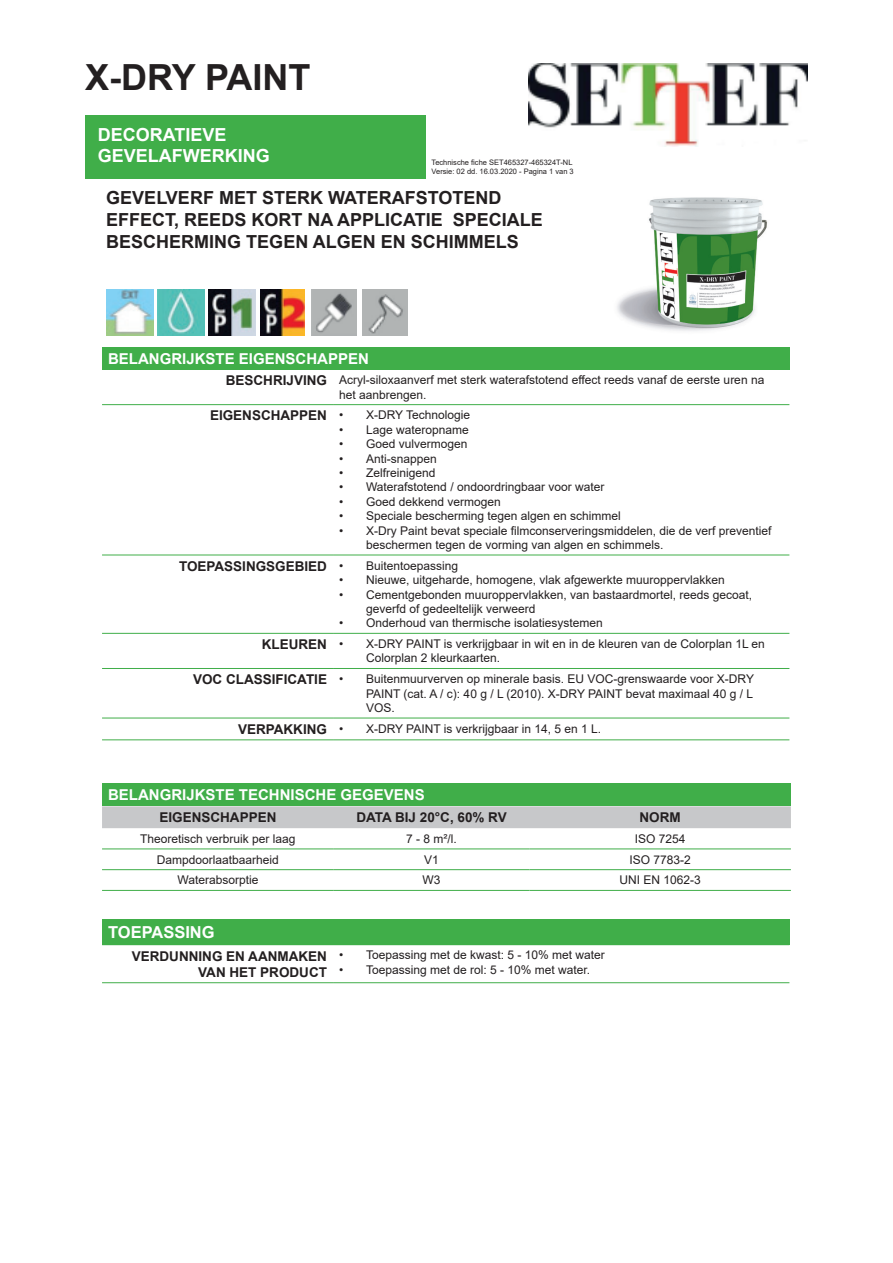
<style>
.page{position:relative;width:893px;height:1263px;background:#fff}
.page>*{position:absolute;margin:0;border:0;box-sizing:border-box;transform-origin:0 0}
.t1{font:700 36px "Arial";color:#231f20}
.t2{font:700 18px/21.6px "Arial";color:#231f20}
.t3{font:700 18px/21.6px "Arial";color:#fff}
.t4{font:700 16.5px "Arial";color:#fff}
.t5{font:700 15px "Arial";color:#fff}
.t6{font:700 13.5px/16.2px "Arial";color:#231f20;text-align:right}
.t7{font:12px/14.4px "Arial";color:#231f20}
.t8{font:7.5px/9px "Arial";color:#231f20}
.s1{font-weight:700;font-size:13.5px}
.s2{font-weight:400;font-size:12px}
</style>
<div class="page">
<div style="left:85px;top:115px;width:340px;height:64px;background:#40ae49"></div>
<img style="left:529px;top:64px;width:279px;height:82px">
<img style="left:106px;top:289px;width:47px;height:47px">
<img style="left:157px;top:290px;width:47px;height:45px">
<img style="left:208px;top:289px;width:47px;height:47px">
<img style="left:261px;top:289px;width:44px;height:47px">
<img style="left:311px;top:289px;width:46px;height:47px">
<img style="left:362px;top:289px;width:46px;height:47px">
<div style="left:102px;top:347px;width:687px;height:22px;background:#40ae49"></div>
<hr style="left:102px;top:404px;width:231px;height:1px;background:#40ae49">
<hr style="left:333px;top:404px;width:456px;height:1px;background:#40ae49">
<hr style="left:102px;top:555px;width:231px;height:1px;background:#40ae49">
<hr style="left:333px;top:555px;width:456px;height:1px;background:#40ae49">
<hr style="left:102px;top:633px;width:231px;height:1px;background:#40ae49">
<hr style="left:333px;top:633px;width:456px;height:1px;background:#40ae49">
<hr style="left:102px;top:668px;width:231px;height:1px;background:#40ae49">
<hr style="left:333px;top:668px;width:456px;height:1px;background:#40ae49">
<hr style="left:102px;top:718px;width:231px;height:1px;background:#40ae49">
<hr style="left:333px;top:718px;width:456px;height:1px;background:#40ae49">
<hr style="left:102px;top:739px;width:231px;height:1px;background:#40ae49">
<hr style="left:333px;top:739px;width:456px;height:1px;background:#40ae49">
<div style="left:102px;top:783px;width:689px;height:23px;background:#40ae49"></div>
<div style="left:102px;top:806px;width:689px;height:22px;background:#c7c8ca"></div>
<hr style="left:102px;top:848px;width:232px;height:1px;background:#40ae49">
<hr style="left:334px;top:848px;width:195px;height:1px;background:#40ae49">
<hr style="left:529px;top:848px;width:262px;height:1px;background:#40ae49">
<hr style="left:102px;top:869px;width:232px;height:1px;background:#40ae49">
<hr style="left:334px;top:869px;width:195px;height:1px;background:#40ae49">
<hr style="left:529px;top:869px;width:262px;height:1px;background:#40ae49">
<hr style="left:102px;top:890px;width:232px;height:1px;background:#40ae49">
<hr style="left:334px;top:890px;width:195px;height:1px;background:#40ae49">
<hr style="left:529px;top:890px;width:262px;height:1px;background:#40ae49">
<div style="left:102px;top:919px;width:687px;height:26px;background:#40ae49"></div>
<hr style="left:102px;top:982px;width:231px;height:1px;background:#40ae49">
<hr style="left:333px;top:982px;width:456px;height:1px;background:#40ae49">
<img style="left:617px;top:197px;width:150px;height:134px">
<h1 class="t1" style="left:85px;top:52px;width:227px">X-DRY PAINT</h1>
<h2 class="t3" style="left:98px;top:124px;width:174px">DECORATIEVE<br>GEVELAFWERKING</h2>
<p class="t8" style="left:432px;top:158px;width:144px">Technische fiche SET465327-465324T-NL<br>Versie: 02 dd. 16.03.2020 - Pagina 1 van 3</p>
<h2 class="t2" style="left:106px;top:188px;width:438px">GEVELVERF MET STERK WATERAFSTOTEND<br>EFFECT, REEDS KORT NA APPLICATIE SPECIALE<br>BESCHERMING TEGEN ALGEN EN SCHIMMELS</h2>
<p class="t5" style="left:108px;top:348px;width:262px">BELANGRIJKSTE EIGENSCHAPPEN</p>
<p class="t7" style="left:339px;top:373px;width:427px;text-indent:-113px"><span class="s1">BESCHRIJVING</span> Acryl-siloxaanverf met sterk waterafstotend effect reeds vanaf de eerste uren na het aanbrengen.</p>
<p class="t6" style="left:210px;top:408px;width:135px">EIGENSCHAPPEN <span class="s2">•</span></p>
<p class="t7" style="left:366px;top:408px;width:106px">X-DRY Technologie</p>
<p class="t7" style="left:339px;top:422px;width:131px">• Lage wateropname</p>
<p class="t7" style="left:339px;top:437px;width:130px">• Goed vulvermogen</p>
<p class="t7" style="left:339px;top:451px;width:99px">• Anti-snappen</p>
<p class="t7" style="left:339px;top:465px;width:98px">• Zelfreinigend</p>
<p class="t7" style="left:339px;top:480px;width:267px">• Waterafstotend / ondoordringbaar voor water</p>
<p class="t7" style="left:339px;top:494px;width:163px">• Goed dekkend vermogen</p>
<p class="t7" style="left:339px;top:509px;width:283px">• Speciale bescherming tegen algen en schimmel</p>
<p class="t7" style="left:366px;top:523px;width:407px;text-indent:-27px">• X-Dry Paint bevat speciale filmconserveringsmiddelen, die de verf preventief beschermen tegen de vorming van algen en schimmels.</p>
<p class="t6" style="left:179px;top:558px;width:166px">TOEPASSINGSGEBIED <span class="s2">•</span></p>
<p class="t7" style="left:366px;top:558px;width:94px">Buitentoepassing</p>
<p class="t7" style="left:339px;top:573px;width:387px">• Nieuwe, uitgeharde, homogene, vlak afgewerkte muuroppervlakken</p>
<p class="t7" style="left:366px;top:587px;width:388px;text-indent:-27px">• Cementgebonden muuroppervlakken, van bastaardmortel, reeds gecoat, geverfd of gedeeltelijk verweerd</p>
<p class="t7" style="left:339px;top:616px;width:265px">• Onderhoud van thermische isolatiesystemen</p>
<p class="t6" style="left:262px;top:636px;width:83px">KLEUREN <span class="s2">•</span></p>
<p class="t7" style="left:366px;top:637px;width:400px">X-DRY PAINT is verkrijgbaar in wit en in de kleuren van de Colorplan 1L en<br>Colorplan 2 kleurkaarten.</p>
<p class="t6" style="left:193px;top:672px;width:152px">VOC CLASSIFICATIE <span class="s2">•</span></p>
<p class="t7" style="left:366px;top:672px;width:389px;text-align:justify">Buitenmuurverven op minerale basis. EU VOC-grenswaarde voor X-DRY PAINT (cat. A / c): 40 g / L (2010). X-DRY PAINT bevat maximaal 40 g / L VOS.</p>
<p class="t6" style="left:238px;top:721px;width:107px">VERPAKKING <span class="s2">•</span></p>
<p class="t7" style="left:366px;top:721px;width:237px">X-DRY PAINT is verkrijgbaar in 14, 5 en 1 L.</p>
<p class="t5" style="left:108px;top:784px;width:318px">BELANGRIJKSTE TECHNISCHE GEGEVENS</p>
<p class="t6" style="left:159px;top:809px;width:119px">EIGENSCHAPPEN</p>
<p class="t6" style="left:356px;top:809px;width:152px">DATA BIJ 20°C, 60% RV</p>
<p class="t6" style="left:640px;top:809px;width:43px">NORM</p>
<p class="t7" style="left:140px;top:831px;width:157px">Theoretisch verbruik per laag</p>
<p class="t7" style="left:406px;top:831px;width:52px">7 - 8 m²/l.</p>
<p class="t7" style="left:635px;top:831px;width:52px">ISO 7254</p>
<p class="t7" style="left:157px;top:852px;width:124px">Dampdoorlaatbaarheid</p>
<p class="t7" style="left:424px;top:852px;width:16px">V1</p>
<p class="t7" style="left:629px;top:852px;width:63px">ISO 7783-2</p>
<p class="t7" style="left:177px;top:873px;width:82px">Waterabsorptie</p>
<p class="t7" style="left:423px;top:873px;width:19px">W3</p>
<p class="t7" style="left:619px;top:873px;width:83px">UNI EN 1062-3</p>
<h3 class="t4" style="left:108px;top:920px;width:108px">TOEPASSING</h3>
<p class="t6" style="left:132px;top:948px;width:197px">VERDUNNING EN AANMAKEN<br>VAN HET PRODUCT</p>
<p class="t7" style="left:339px;top:948px;width:267px">• Toepassing met de kwast: 5 - 10% met water</p>
<p class="t7" style="left:339px;top:962px;width:253px">• Toepassing met de rol: 5 - 10% met water.</p>
</div>
